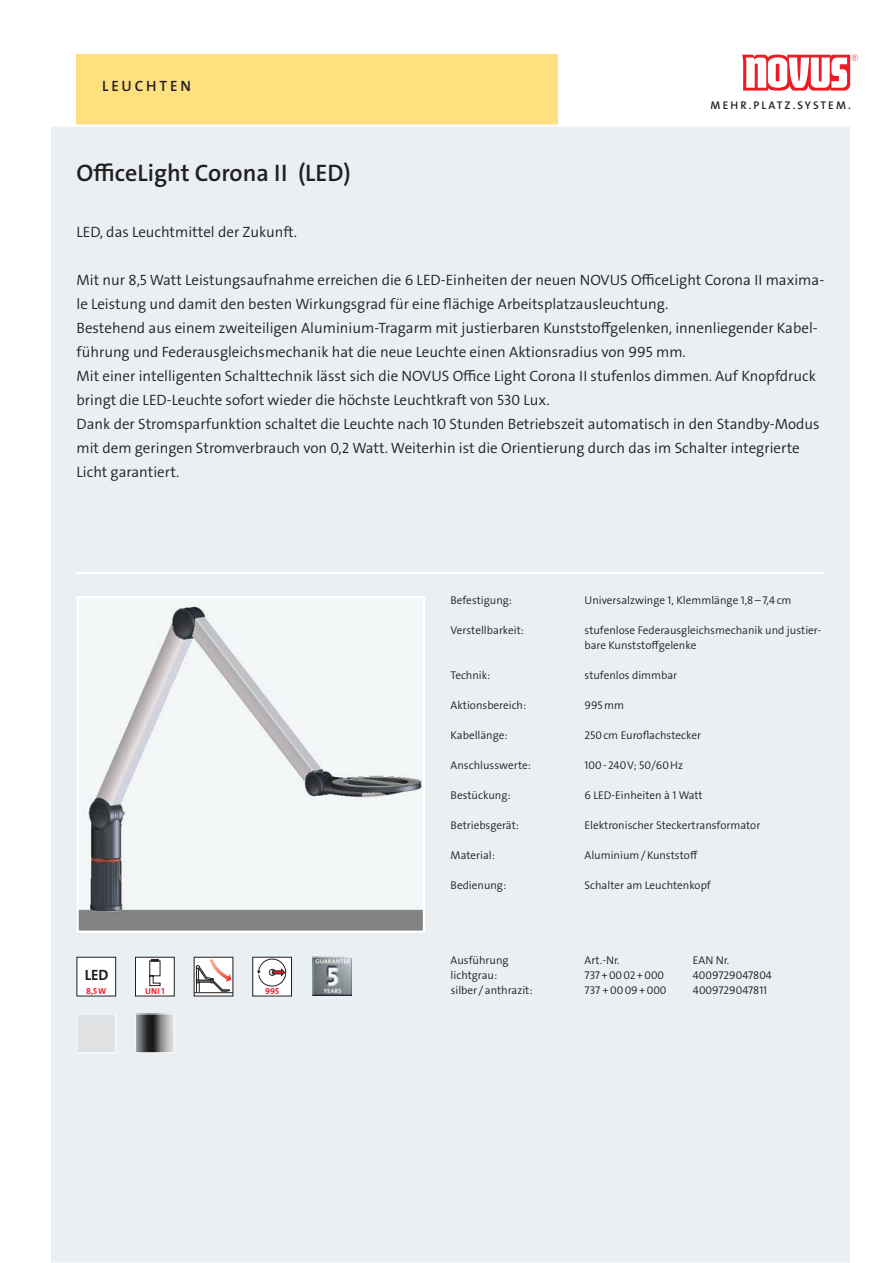
<style>
.page{position:relative;width:893px;height:1263px;background:#fff}
.page>*{position:absolute;margin:0;border:0;box-sizing:border-box;transform-origin:0 0}
.t1{font:600 24px "The Sans Os F";color:#231f20}
.t2{font:300 15px/24px "The Sans Os F";color:#231f20}
.t3{font:600 15px "The Sans Os F";letter-spacing:.19em;color:#231f20}
.t4{font:700 15px "The Sans Os F";color:#231f20}
.t5{font:300 11.25px/15px "The Sans Os F";color:#231f20}
.t6{font:600 11.25px "The Sans Os F";letter-spacing:.19em;color:#231f20}
.t7{font:700 8.7px "The Sans Os F";letter-spacing:.01em;color:#ed1c24}
</style>
<div class="page">
<div style="left:77px;top:55px;width:481px;height:76px;background:#ffe07f"></div>
<div style="left:51px;top:123px;width:799px;height:1140px;background:#e9eff2"></div>
<img style="left:80px;top:599px;width:342px;height:331px">
<div style="left:77px;top:596px;width:348px;height:337px;border:2px solid #fff"></div>
<img style="left:79px;top:1016px;width:35px;height:35px">
<div style="left:77px;top:1014px;width:39px;height:39px;border:1px solid #fff"></div>
<img style="left:137px;top:1016px;width:36px;height:35px">
<div style="left:135px;top:1014px;width:40px;height:39px;border:1px solid #fff"></div>
<svg style="left:742px;top:55px;width:116px;height:36px"></svg>
<div style="left:135px;top:957px;width:39px;height:39px;background:#fff"></div>
<div style="left:135px;top:957px;width:40px;height:39px;border:1px solid #231f20"></div>
<svg style="left:149px;top:959px;width:12px;height:27px"></svg>
<div style="left:194px;top:957px;width:39px;height:39px;background:linear-gradient(to right,#d4d3d4,#d4d3d4)"></div>
<svg style="left:196px;top:959px;width:35px;height:33px"></svg>
<hr style="left:194px;top:992px;width:39px;height:1px;background:#231f20">
<div style="left:253px;top:957px;width:38px;height:39px;background:#fff"></div>
<div style="left:252px;top:957px;width:40px;height:39px;border:1px solid #231f20"></div>
<svg style="left:257px;top:958px;width:29px;height:29px"></svg>
<div style="left:77px;top:957px;width:39px;height:39px;background:#fff"></div>
<div style="left:77px;top:957px;width:39px;height:39px;border:1px solid #231f20"></div>
<img style="left:313px;top:957px;width:39px;height:39px">
<hr style="left:76px;top:572px;width:749px;height:2px;background:#fff">
<p class="t3" style="left:102px;top:77px;width:90px">LEUCHTEN</p>
<p class="t6" style="left:711px;top:98px;width:142px">MEHR.PLATZ.SYSTEM.</p>
<h1 class="t1" style="left:77px;top:158px;width:276px">OfficeLight Corona II (LED)</h1>
<p class="t2" style="left:77px;top:221px;width:222px">LED, das Leuchtmittel der Zukunft.</p>
<p class="t2" style="left:77px;top:269px;width:749px">Mit nur 8,5 Watt Leistungsaufnahme erreichen die 6 LED-Einheiten der neuen NOVUS OfficeLight Corona II maxima&shy;le Leistung und damit den besten Wirkungsgrad für eine flächige Arbeitsplatzausleuchtung.<br>Bestehend aus einem zweiteiligen Aluminium-Tragarm mit justierbaren Kunststoffgelenken, innenliegender Kabel&shy;führung und Federausgleichsmechanik hat die neue Leuchte einen Aktionsradius von 995 mm.<br>Mit einer intelligenten Schalttechnik lässt sich die NOVUS Office Light Corona II stufenlos dimmen. Auf Knopfdruck bringt die LED-Leuchte sofort wieder die höchste Leuchtkraft von 530 Lux.<br>Dank der Stromsparfunktion schaltet die Leuchte nach 10 Stunden Betriebszeit automatisch in den Standby-Modus mit dem geringen Stromverbrauch von 0,2 Watt. Weiterhin ist die Orientierung durch das im Schalter integrierte Licht garantiert.</p>
<p class="t4" style="left:85px;top:966px;width:25px">LED</p>
<p class="t7" style="left:86px;top:986px;width:22px">8,5 W</p>
<p class="t7" style="left:145px;top:986px;width:21px">UNI 1</p>
<p class="t7" style="left:265px;top:986px;width:16px">995</p>
<p class="t5" style="left:451px;top:594px;width:63px">Befestigung:</p>
<p class="t5" style="left:584px;top:594px;width:209px">Universalzwinge 1, Klemmlänge 1,8 – 7,4 cm</p>
<p class="t5" style="left:451px;top:624px;width:75px">Verstellbarkeit:</p>
<p class="t5" style="left:584px;top:624px;width:238px">stufenlose Federausgleichsmechanik und justier&shy;bare Kunststoffgelenke</p>
<p class="t5" style="left:451px;top:669px;width:41px">Technik:</p>
<p class="t5" style="left:584px;top:669px;width:94px">stufenlos dimmbar</p>
<p class="t5" style="left:451px;top:699px;width:77px">Aktionsbereich:</p>
<p class="t5" style="left:584px;top:699px;width:41px">995 mm</p>
<p class="t5" style="left:451px;top:729px;width:59px">Kabellänge:</p>
<p class="t5" style="left:584px;top:729px;width:118px">250 cm Euroflachstecker</p>
<p class="t5" style="left:451px;top:759px;width:82px">Anschlusswerte:</p>
<p class="t5" style="left:584px;top:759px;width:100px">100 - 240 V; 50/60 Hz</p>
<p class="t5" style="left:451px;top:789px;width:61px">Bestückung:</p>
<p class="t5" style="left:584px;top:789px;width:120px">6 LED-Einheiten à 1 Watt</p>
<p class="t5" style="left:451px;top:819px;width:70px">Betriebsgerät:</p>
<p class="t5" style="left:584px;top:819px;width:177px">Elektronischer Steckertransformator</p>
<p class="t5" style="left:451px;top:849px;width:46px">Material:</p>
<p class="t5" style="left:584px;top:849px;width:115px">Aluminium / Kunststoff</p>
<p class="t5" style="left:451px;top:879px;width:57px">Bedienung:</p>
<p class="t5" style="left:584px;top:879px;width:128px">Schalter am Leuchtenkopf</p>
<p class="t5" style="left:451px;top:954px;width:59px">Ausführung</p>
<p class="t5" style="left:584px;top:954px;width:37px">Art.-Nr.</p>
<p class="t5" style="left:693px;top:954px;width:38px">EAN Nr.</p>
<p class="t5" style="left:451px;top:969px;width:48px">lichtgrau:</p>
<p class="t5" style="left:585px;top:969px;width:81px">737 + 00 02 + 000</p>
<p class="t5" style="left:693px;top:969px;width:81px">4009729047804</p>
<p class="t5" style="left:451px;top:984px;width:83px">silber / anthrazit:</p>
<p class="t5" style="left:585px;top:984px;width:83px">737 + 00 09 + 000</p>
<p class="t5" style="left:693px;top:984px;width:76px">4009729047811</p>
</div>
